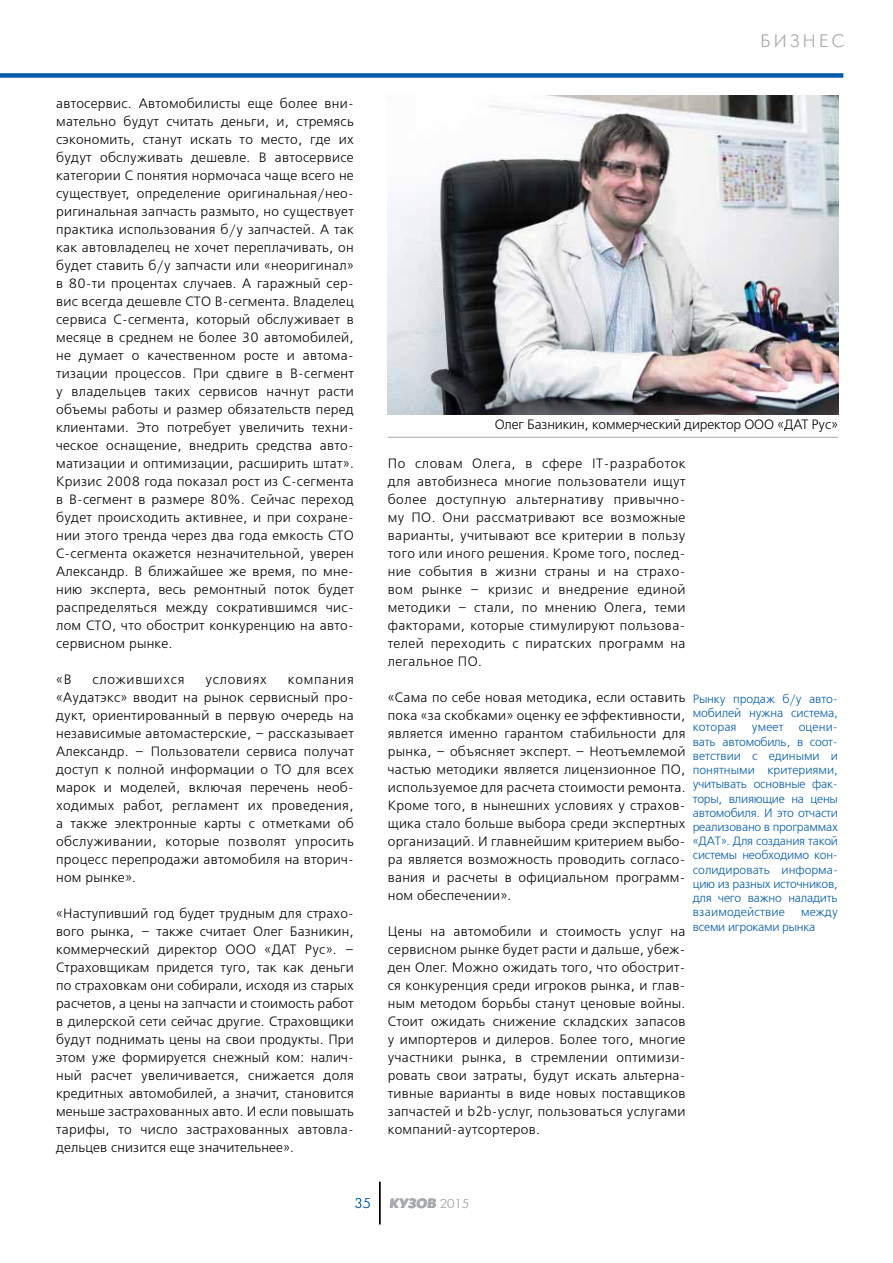
<style>
.page{position:relative;width:893px;height:1263px;background:#fff}
.page>*{position:absolute;margin:0;border:0;box-sizing:border-box;transform-origin:0 0}
.t1{font:18px "Futura Futuris Light C";letter-spacing:.175em;color:#a7a9ac}
.t2{font:300 13.5px/18px "Free Set";letter-spacing:.02em;color:#000;text-align:justify}
.t3{font:300 13.5px "Free Set";letter-spacing:-.01em;color:#000}
.t4{font:300 13.5px "Free Set";letter-spacing:.055em;color:#000}
.t5{font:italic 700 13.5px "Futura Futuris C";color:#a7a9ac}
.t6{font:12px/14.2px "Free Set C";letter-spacing:-.01em;color:#005baa;text-align:justify}
.s1{font-family:"Futura";font-weight:300;font-style:normal;font-size:15px;color:#005baa}
.s2{font-family:"Futura";font-weight:300;font-style:normal}
</style>
<div class="page">
<div style="left:0;top:73px;width:843px;height:5px;background:#005baa"></div>
<hr style="left:379px;top:1182px;width:1px;height:42px;background:#000">
<img style="left:388px;top:95px;width:450px;height:319px">
<hr style="left:388px;top:437px;width:450px;height:1px;background:#a7a9ac">
<p class="t2" style="left:56px;top:95px;width:299px">автосервис. Автомобилисты еще более вни&shy;мательно будут считать деньги, и, стремясь сэкономить, станут искать то место, где их будут обслуживать дешевле. В автосервисе категории С понятия нормочаса чаще всего не существует, определение оригинальная/нео&shy;ригинальная запчасть размыто, но существует практика использования б/у запчастей. А так как автовладелец не хочет переплачивать, он будет ставить б/у запчасти или «неоригинал» в 80-ти процентах случаев. А гаражный сер&shy;вис всегда дешевле СТО В-сегмента. Владелец сервиса С-сегмента, который обслуживает в месяце в среднем не более 30 автомобилей, не думает о качественном росте и автома&shy;тизации процессов. При сдвиге в В-сегмент у владельцев таких сервисов начнут расти объемы работы и размер обязательств перед клиентами. Это потребует увеличить техни&shy;ческое оснащение, внедрить средства авто&shy;матизации и оптимизации, расширить штат».<br>Кризис 2008 года показал рост из С-сегмента в B-сегмент в размере 80%. Сейчас переход будет происходить активнее, и при сохране&shy;нии этого тренда через два года емкость СТО С-сегмента окажется незначительной, уверен Александр. В ближайшее же время, по мне&shy;нию эксперта, весь ремонтный поток будет распределяться между сократившимся чис&shy;лом СТО, что обострит конкуренцию на авто&shy;сервисном рынке.</p>
<p class="t2" style="left:56px;top:671px;width:17px">«В</p>
<p class="t4" style="left:93px;top:671px;width:93px">сложившихся</p>
<p class="t4" style="left:206px;top:671px;width:63px">условиях</p>
<p class="t2" style="left:56px;top:671px;width:299px;text-indent:232px">компания «Аудатэкс» вводит на рынок сервисный про&shy;дукт, ориентированный в первую очередь на независимые автомастерские, – рассказывает Александр. – Пользователи сервиса получат доступ к полной информации о ТО для всех марок и моделей, включая перечень необ&shy;ходимых работ, регламент их проведения, а также электронные карты с отметками об обслуживании, которые позволят упросить процесс перепродажи автомобиля на вторич&shy;ном рынке».</p>
<p class="t2" style="left:56px;top:904px;width:299px">«Наступивший год будет трудным для страхо&shy;вого рынка, – также считает Олег Базникин, коммерческий директор ООО «ДАТ Рус». – Страховщикам придется туго, так как деньги по страховкам они собирали, исходя из старых расчетов, а цены на запчасти и стоимость работ в дилерской сети сейчас другие. Страховщики будут поднимать цены на свои продукты. При этом уже формируется снежный ком: налич&shy;ный расчет увеличивается, снижается доля кредитных автомобилей, а значит, становится меньше застрахованных авто. И если повышать тарифы, то число застрахованных автовла&shy;дельцев снизится еще значительнее».</p>
<h1 class="t1" style="left:761px;top:32px;width:85px">бизнес</h1>
<p class="t3" style="left:495px;top:416px;width:345px">Олег Базникин, коммерческий директор ООО «ДАТ Рус»</p>
<p class="t2" style="left:388px;top:454px;width:299px">По словам Олега, в сфере IT-разработок для автобизнеса многие пользователи ищут более доступную альтернативу привычно&shy;му ПО. Они рассматривают все возможные варианты, учитывают все критерии в пользу того или иного решения. Кроме того, послед&shy;ние события в жизни страны и на страхо&shy;вом рынке – кризис и внедрение единой методики – стали, по мнению Олега, теми факторами, которые стимулируют пользова&shy;телей переходить с пиратских программ на легальное ПО.</p>
<p class="t2" style="left:388px;top:688px;width:299px">«Сама по себе новая методика, если оставить пока «за скобками» оценку ее эффективности, является именно гарантом стабильности для рынка, – объясняет эксперт. – Неотъемлемой частью методики является лицензионное ПО, используемое для расчета стоимости ремонта.<br>Кроме того, в нынешних условиях у страхов&shy;щика стало больше выбора среди экспертных организаций. И главнейшим критерием выбо&shy;ра является возможность проводить согласо&shy;вания и расчеты в официальном программ&shy;ном обеспечении».</p>
<p class="t2" style="left:388px;top:922px;width:299px">Цены на автомобили и стоимость услуг на сервисном рынке будет расти и дальше, убеж&shy;ден Олег. Можно ожидать того, что обострит&shy;ся конкуренция среди игроков рынка, и глав&shy;ным методом борьбы станут ценовые войны.<br>Стоит ожидать снижение складских запасов у импортеров и дилеров. Более того, многие участники рынка, в стремлении оптимизи&shy;ровать свои затраты, будут искать альтерна&shy;тивные варианты в виде новых поставщиков запчастей и b2b-услуг, пользоваться услугами компаний-аутсортеров.</p>
<p class="t6" style="left:693px;top:692px;width:147px">Рынку продаж б/у авто&shy;мобилей нужна система, которая</p>
<p class="t6" style="left:693px;top:721px;width:147px;text-indent:106px">оцени&shy;вать автомобиль, в соот&shy;ветствии с едиными и понятными критериями, учитывать основные фак&shy;торы, влияющие на цены автомобиля. И это отчасти реализовано в программах «ДАТ». Для создания такой системы необходимо кон&shy;солидировать информа&shy;цию из разных источников, для чего важно наладить взаимодействие</p>
<p class="t6" style="left:752px;top:721px;width:33px">умеет</p>
<p class="t6" style="left:693px;top:906px;width:147px;text-indent:108px">между всеми игроками рынка</p>
<p class="t5" style="left:354px;top:1196px;width:116px"><span class="s1">35</span> КУЗОВ <span class="s2">2015</span></p>
</div>
